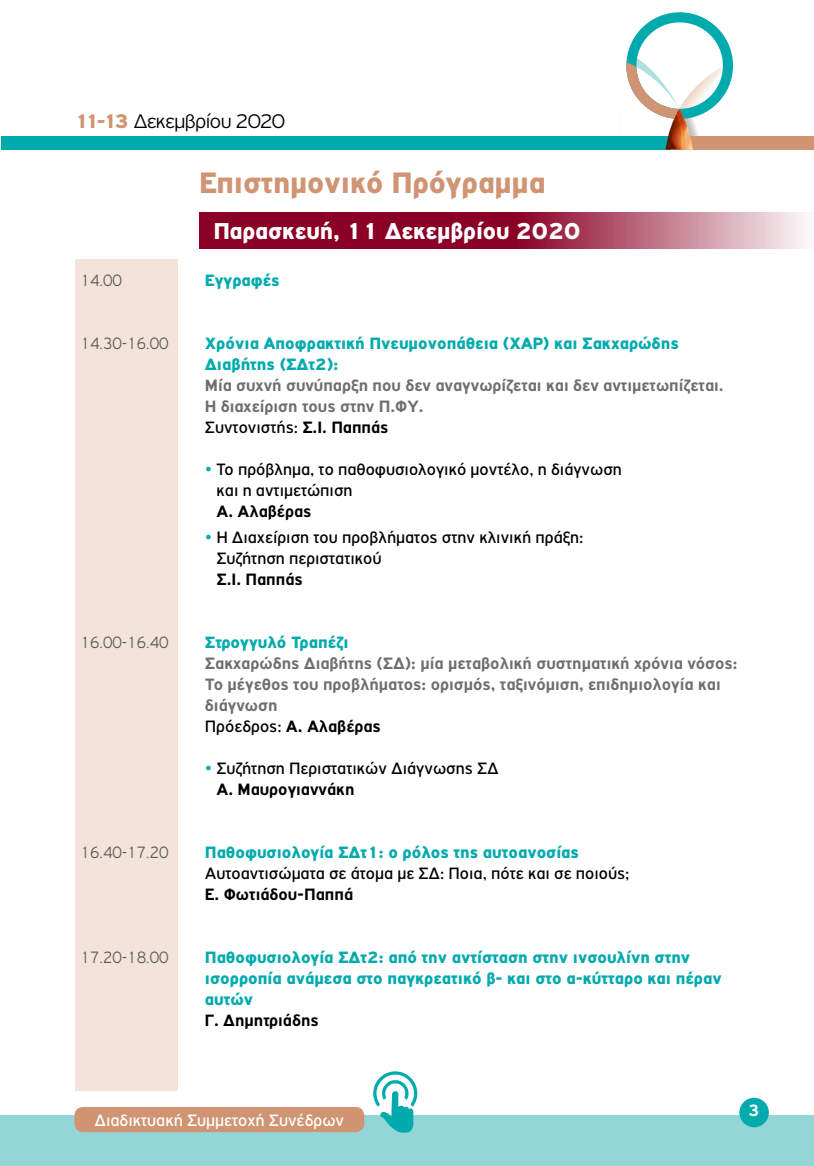
<style>
.page{position:relative;width:814px;height:1166px;background:#fff}
.page>*{position:absolute;margin:0;border:0;box-sizing:border-box;transform-origin:0 0}
.t1{font:900 31.5px "PF Highway Gothic";letter-spacing:-.005em;color:#d09473}
.t2{font:900 24.5px "PF Highway Gothic";letter-spacing:-.005em;color:#fff}
.t3{font:300 21px "PF Highway Gothic";letter-spacing:-.035em;color:#000;scale:1.05 1}
.t4{font:700 17.5px/21px "PF Highway Gothic";color:#6d6e71}
.t5{font:900 17.5px/21px "PF Highway Gothic";color:#00aaad}
.t6{font:17.5px/21px "PF Highway Gothic";color:#000}
.t7{font:300 17.5px "PF Highway Gothic";color:#58595b;scale:.9 1}
.t8{font:700 17.5px "PF Highway Gothic";color:#000}
.t9{font:17.5px "PF Highway Gothic";color:#fff}
.t10{font:700 17.5px "PF Highway Gothic";color:#fff}
.s1{font-weight:900;color:#d09473}
.s2{font-weight:400;color:#000}
.s3{color:#000}
.s4{color:#00aaad}
.s5{font-weight:700}
</style>
<div class="page">
<div style="left:679px;top:136px;width:135px;height:14px;background:#d09473"></div>
<div style="left:1px;top:136px;width:687px;height:14px;background:#00aaad"></div>
<div style="left:0;top:1115px;width:814px;height:51px;background:#94d6d8"></div>
<svg style="left:626px;top:12px;width:107px;height:138px"></svg>
<div style="left:739px;top:1098px;width:29px;height:29px;background:#00aaad;border-radius:50%"></div>
<div style="left:74px;top:1107px;width:290px;height:25px;background:#d09473;border-radius:9px"></div>
<svg style="left:373px;top:1071px;width:44px;height:62px"></svg>
<div style="left:75px;top:259px;width:103px;height:831px;background:#f4e3d8"></div>
<svg style="left:199px;top:213px;width:607px;height:36px;background:#a53a56"></svg>
<p class="t3" style="left:74px;top:110px;width:202px"><span class="s1">11-13</span> Δεκεμβρίου 2020</p>
<h1 class="t1" style="left:199px;top:165px;width:348px">Επιστημονικό Πρόγραμμα</h1>
<h2 class="t2" style="left:213px;top:217px;width:368px">Παρασκευή, 11 Δεκεμβρίου 2020</h2>
<p class="t7" style="left:81px;top:271px;width:48px">14.00</p>
<p class="t5" style="left:205px;top:270px;width:76px">Εγγραφές</p>
<p class="t7" style="left:81px;top:334px;width:99px">14.30-16.00</p>
<p class="t5" style="left:205px;top:333px;width:475px">Χρόνια Αποφρακτική Πνευμονοπάθεια (XAP) και Σακχαρώδης<br>Διαβήτης (ΣΔτ2):</p>
<p class="t4" style="left:205px;top:375px;width:520px">Μία συχνή συνύπαρξη που δεν αναγνωρίζεται και δεν αντιμετωπίζεται.<br>Η διαχείριση τους στην Π.ΦΥ.<br><span class="s2">Συντονιστής:</span> <span class="s3">Σ.Ι. Παππάς</span></p>
<p class="t6" style="left:216px;top:459px;width:407px;text-indent:-12px"><span class="s4">•</span> Το πρόβλημα, το παθοφυσιολογικό μοντέλο, η διάγνωση και η αντιμετώπιση</p>
<p class="t8" style="left:216px;top:502px;width:96px">Α. Αλαβέρας</p>
<p class="t6" style="left:216px;top:527px;width:368px;text-indent:-12px"><span class="s4">•</span> Η Διαχείριση του προβλήματος στην κλινική πράξη:<br>Συζήτηση περιστατικού</p>
<p class="t8" style="left:216px;top:570px;width:88px">Σ.Ι. Παππάς</p>
<p class="t7" style="left:81px;top:633px;width:99px">16.00-16.40</p>
<p class="t5" style="left:205px;top:632px;width:145px">Στρογγυλό Τραπέζι</p>
<p class="t4" style="left:205px;top:653px;width:534px">Σακχαρώδης Διαβήτης (ΣΔ): μία μεταβολική συστηματική χρόνια νόσος:<br>Το μέγεθος του προβλήματος: ορισμός, ταξινόμιση, επιδημιολογία και διάγνωση<br><span class="s2">Πρόεδρος:</span> <span class="s3">Α. Αλαβέρας</span></p>
<p class="t6" style="left:216px;top:758px;width:283px;text-indent:-12px"><span class="s4">•</span> Συζήτηση Περιστατικών Διάγνωσης ΣΔ<br><span class="s5">Α. Μαυρογιαννάκη</span></p>
<p class="t7" style="left:81px;top:843px;width:99px">16.40-17.20</p>
<p class="t5" style="left:205px;top:842px;width:375px">Παθοφυσιολογία ΣΔτ1: ο ρόλος της αυτοανοσίας</p>
<p class="t6" style="left:205px;top:863px;width:426px">Αυτοαντισώματα σε άτομα με ΣΔ: Ποια, πότε και σε ποιούς;</p>
<p class="t8" style="left:205px;top:885px;width:150px">Ε. Φωτιάδου-Παππά</p>
<p class="t7" style="left:81px;top:948px;width:99px">17.20-18.00</p>
<p class="t5" style="left:205px;top:947px;width:518px">Παθοφυσιολογία ΣΔτ2: από την αντίσταση στην ινσουλίνη στην ισορροπία ανάμεσα στο παγκρεατικό β- και στο α-κύτταρο και πέραν αυτών</p>
<p class="t8" style="left:205px;top:1011px;width:115px">Γ. Δημητριάδης</p>
<p class="t9" style="left:95px;top:1111px;width:251px">Διαδικτυακή Συμμετοχή Συνέδρων</p>
<p class="t10" style="left:748px;top:1100px;width:13px">3</p>
</div>
